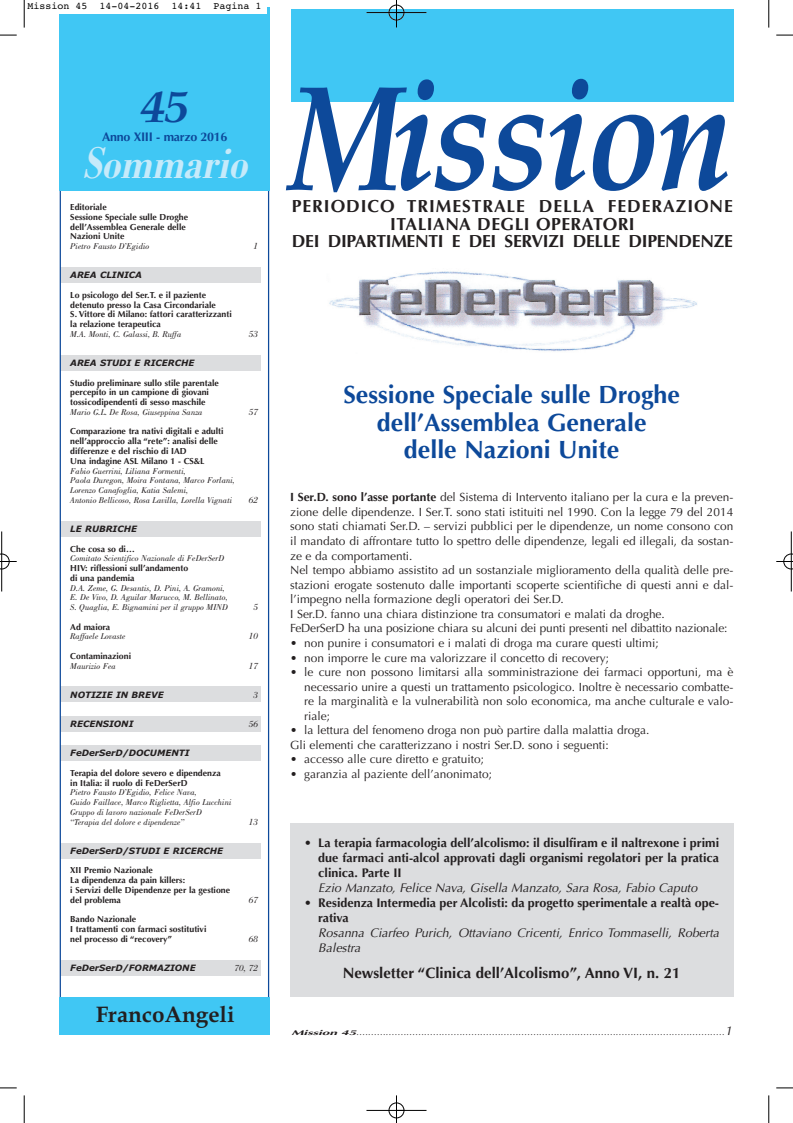
<style>
.page{position:relative;width:793px;height:1123px;background:#fff}
.page>*{position:absolute;margin:0;border:0;box-sizing:border-box;transform-origin:0 0}
.t1{font:italic 700 156.25px "Book Antiqua";letter-spacing:-.025em;color:#0d499a;scale:.85 1}
.t2{font:italic 700 condensed 47.5px "Bodoni";color:#c6eafa}
.t3{font:italic 700 45px "Book Antiqua";color:#0d499a;scale:1.1 1}
.t4{font:700 25px/27.5px "Optima";color:#0d499a;text-align:center}
.t5{font:700 22.5px "Book Antiqua";color:#231f20}
.t6{font:700 17.5px/17.5px "Optima";letter-spacing:.03em;color:#231f20;text-align:center}
.t7{font:700 15px "Optima";color:#231f20}
.t8{font:700 12.5px/15px "Optima";color:#231f20;text-align:justify}
.t9{font:italic 12.5px/15px "Optima";color:#231f20}
.t10{font:700 12.5px "Optima";letter-spacing:-.02em;color:#0d499a}
.t11{font:11.88px/14.5px "Optima";color:#231f20}
.t12{font:10px "Courier";color:#000}
.t13{font:italic 9.38px "Bodoni";color:#231f20}
.t14{font:700 8.75px/9.8px "Optima";color:#231f20}
.t15{font:italic 8.75px/9.8px "Bodoni";color:#231f20}
.t16{font:8.75px "Optima";color:#231f20}
.t17{font:italic 700 8.75px "Verdana";color:#231f20}
.s1{font-size:150px}
.s2{font-weight:700}
.s3{font-weight:700;font-style:italic;font-size:6.88px}
.s4{font-style:italic;font-size:12.5px}
</style>
<div class="page">
<div style="left:60px;top:745px;width:200px;height:16px;background:#dcdddf"></div>
<div style="left:60px;top:842px;width:200px;height:16px;background:#dcdddf"></div>
<div style="left:60px;top:960px;width:200px;height:15px;background:#dcdddf"></div>
<div style="left:60px;top:355px;width:200px;height:16px;background:#dcdddf"></div>
<div style="left:60px;top:267px;width:200px;height:16px;background:#dcdddf"></div>
<div style="left:291px;top:9px;width:442px;height:93px;background:#40c7f4"></div>
<img style="left:329px;top:271px;width:368px;height:81px">
<div style="left:60px;top:521px;width:200px;height:15px;background:#dcdddf"></div>
<div style="left:60px;top:716px;width:200px;height:16px;background:#dcdddf"></div>
<div style="left:60px;top:686px;width:200px;height:16px;background:#dcdddf"></div>
<div style="left:60px;top:8px;width:210px;height:183px;background:#40c7f4"></div>
<div style="left:290px;top:823px;width:443px;height:173px;background:#dcdddf"></div>
<div style="left:60px;top:996px;width:210px;height:38px;background:#40c7f4"></div>
<div style="left:22px;top:0;width:245px;height:14px;background:#fff"></div>
<svg style="left:24px;top:0;width:1px;height:28px"></svg>
<svg style="left:0;top:35px;width:17px;height:1px"></svg>
<svg style="left:768px;top:0;width:1px;height:28px"></svg>
<svg style="left:776px;top:35px;width:16px;height:1px"></svg>
<svg style="left:24px;top:1095px;width:1px;height:27px"></svg>
<svg style="left:0;top:1087px;width:17px;height:1px"></svg>
<svg style="left:768px;top:1095px;width:1px;height:27px"></svg>
<svg style="left:776px;top:1087px;width:16px;height:1px"></svg>
<div style="left:388px;top:5px;width:16px;height:15px;border:1px solid #fff;border-radius:50%"></div>
<div style="left:388px;top:1102px;width:16px;height:16px;border:1px solid #fff;border-radius:50%"></div>
<hr style="left:366px;top:12px;width:60px;height:1px;background:#000">
<hr style="left:366px;top:1110px;width:60px;height:1px;background:#000">
<hr style="left:1px;top:531px;width:1px;height:60px;background:#000">
<hr style="left:791px;top:531px;width:1px;height:60px;background:#000">
<svg style="left:396px;top:0;width:1px;height:28px"></svg>
<svg style="left:396px;top:1095px;width:1px;height:27px"></svg>
<div style="left:389px;top:5px;width:15px;height:15px;border:1px solid #000;border-radius:50%"></div>
<div style="left:389px;top:1102px;width:15px;height:16px;border:1px solid #000;border-radius:50%"></div>
<svg style="left:0;top:553px;width:17px;height:16px"></svg>
<svg style="left:776px;top:553px;width:16px;height:16px"></svg>
<p class="t12" style="left:28px;top:2px;width:236px">Mission 45 14-04-2016 14:41 Pagina 1</p>
<h3 class="t3" style="left:141px;top:89px;width:46px">45</h3>
<h2 class="t2" style="left:83px;top:147px;width:174px">Sommario</h2>
<p class="t10" style="left:102px;top:132px;width:127px">Anno XIII - marzo 2016</p>
<p class="t14" style="left:70px;top:203px;width:119px">Editoriale<br>Sessione Speciale sulle Droghe dell’Assemblea Generale delle<br>Nazioni Unite</p>
<p class="t15" style="left:70px;top:242px;width:81px">Pietro Fausto D’Egidio</p>
<p class="t13" style="left:253px;top:243px;width:6px">1</p>
<p class="t17" style="left:70px;top:272px;width:73px">AREA CLINICA</p>
<p class="t14" style="left:70px;top:291px;width:163px">Lo psicologo del Ser.T. e il paziente detenuto presso la Casa Circondariale<br>S. Vittore di Milano: fattori caratterizzanti la relazione terapeutica</p>
<p class="t15" style="left:70px;top:330px;width:113px">M.A. Monti, C. Galassi, B. Ruffa</p>
<p class="t13" style="left:249px;top:330px;width:11px">53</p>
<p class="t17" style="left:70px;top:359px;width:125px">AREA STUDI E RICERCHE</p>
<p class="t14" style="left:70px;top:379px;width:150px">Studio preliminare sullo stile parentale percepito in un campione di giovani tossicodipendenti di sesso maschile</p>
<p class="t15" style="left:70px;top:408px;width:134px">Mario G.L. De Rosa, Giuseppina Sanza</p>
<p class="t13" style="left:249px;top:408px;width:11px">57</p>
<p class="t14" style="left:70px;top:427px;width:155px">Comparazione tra nativi digitali e adulti nell’approccio alla “rete”: analisi delle differenze e del rischio di IAD<br>Una indagine ASL Milano 1 - CS&amp;L</p>
<p class="t15" style="left:70px;top:466px;width:166px">Fabio Guerrini, Liliana Formenti,<br>Paola Duregon, Moira Fontana, Marco Forlani, Lorenzo Canafoglia, Katia Salemi,<br>Antonio Bellicoso, Rosa Lavilla, Lorella Vignati</p>
<p class="t13" style="left:249px;top:496px;width:11px">62</p>
<p class="t17" style="left:70px;top:525px;width:68px">LE RUBRICHE</p>
<p class="t14" style="left:70px;top:544px;width:66px">Che cosa so di…</p>
<p class="t15" style="left:70px;top:554px;width:155px">Comitato Scientifico Nazionale di FeDerSerD</p>
<p class="t14" style="left:70px;top:564px;width:119px">HIV: riflessioni sull’andamento di una pandemia</p>
<p class="t15" style="left:70px;top:583px;width:159px">D.A. Zeme, G. Desantis, D. Pini, A. Gramoni,<br>E. De Vivo, D. Aguilar Marucco, M. Bellinato,<br>S. Quaglia, E. Bignamini per il gruppo MIND</p>
<p class="t13" style="left:253px;top:603px;width:6px">5</p>
<p class="t14" style="left:70px;top:622px;width:41px">Ad maiora</p>
<p class="t15" style="left:70px;top:632px;width:57px">Raffaele Lovaste</p>
<p class="t13" style="left:249px;top:633px;width:11px">10</p>
<p class="t14" style="left:70px;top:652px;width:62px">Contaminazioni</p>
<p class="t15" style="left:70px;top:661px;width:47px">Maurizio Fea</p>
<p class="t13" style="left:249px;top:662px;width:11px">17</p>
<p class="t17" style="left:70px;top:691px;width:95px">NOTIZIE IN BREVE</p>
<p class="t13" style="left:253px;top:691px;width:6px">3</p>
<p class="t17" style="left:70px;top:720px;width:65px">RECENSIONI</p>
<p class="t13" style="left:249px;top:720px;width:11px">56</p>
<p class="t17" style="left:70px;top:749px;width:121px">FeDerSerD/DOCUMENTI</p>
<p class="t14" style="left:70px;top:769px;width:152px">Terapia del dolore severo e dipendenza in Italia: il ruolo di FeDerSerD</p>
<p class="t15" style="left:70px;top:788px;width:163px">Pietro Fausto D’Egidio, Felice Nava,<br>Guido Faillace, Marco Riglietta, Alfio Lucchini Gruppo di lavoro nazionale FeDerSerD “Terapia del dolore e dipendenze”</p>
<p class="t13" style="left:249px;top:818px;width:11px">13</p>
<p class="t17" style="left:70px;top:847px;width:154px">FeDerSerD/STUDI E RICERCHE</p>
<p class="t14" style="left:70px;top:866px;width:161px">XII Premio Nazionale<br>La dipendenza da pain killers:<br>i Servizi delle Dipendenze per la gestione del problema</p>
<p class="t14" style="left:70px;top:915px;width:138px">Bando Nazionale<br>I trattamenti con farmaci sostitutivi nel processo di “recovery”</p>
<p class="t13" style="left:249px;top:896px;width:11px">67</p>
<p class="t13" style="left:249px;top:935px;width:11px">68</p>
<p class="t17" style="left:70px;top:964px;width:127px">FeDerSerD/FORMAZIONE</p>
<p class="t13" style="left:234px;top:964px;width:25px">70, 72</p>
<h3 class="t5" style="left:96px;top:1005px;width:140px">FrancoAngeli</h3>
<h1 class="t1" style="left:290px;top:75px;width:520px"><span class="s1">M</span>ission</h1>
<h3 class="t6" style="left:292px;top:199px;width:442px">PERIODICO TRIMESTRALE DELLA FEDERAZIONE<br>ITALIANA DEGLI OPERATORI<br>DEI DIPARTIMENTI E DEI SERVIZI DELLE DIPENDENZE</h3>
<h3 class="t4" style="left:343px;top:383px;width:338px">Sessione Speciale sulle Droghe dell’Assemblea Generale<br>delle Nazioni Unite</h3>
<p class="t11" style="left:290px;top:491px;width:444px"><span class="s2">I Ser.D. sono l’asse portante</span> del Sistema di Intervento italiano per la cura e la preven&shy;zione delle dipendenze. I Ser.T. sono stati istituiti nel 1990. Con la legge 79 del 2014 sono stati chiamati Ser.D. – servizi pubblici per le dipendenze, un nome consono con il mandato di affrontare tutto lo spettro delle dipendenze, legali ed illegali, da sostan&shy;ze e da comportamenti.<br>Nel tempo abbiamo assistito ad un sostanziale miglioramento della qualità delle pre&shy;stazioni erogate sostenuto dalle importanti scoperte scientifiche di questi anni e dal&shy;l’impegno nella formazione degli operatori dei Ser.D.<br>I Ser.D. fanno una chiara distinzione tra consumatori e malati da droghe.<br>FeDerSerD ha una posizione chiara su alcuni dei punti presenti nel dibattito nazionale:</p>
<p class="t11" style="left:290px;top:637px;width:370px">• non punire i consumatori e i malati di droga ma curare questi ultimi;</p>
<p class="t11" style="left:290px;top:651px;width:320px">• non imporre le cure ma valorizzare il concetto di recovery;</p>
<p class="t11" style="left:304px;top:666px;width:430px;text-align:justify;text-indent:-14px">• le cure non possono limitarsi alla somministrazione dei farmaci opportuni, ma è necessario unire a questi un trattamento psicologico. Inoltre è necessario combatte&shy;re la marginalità e la vulnerabilità non solo economica, ma anche culturale e valo&shy;riale;</p>
<p class="t11" style="left:290px;top:724px;width:361px">• la lettura del fenomeno droga non può partire dalla malattia droga.<br>Gli elementi che caratterizzano i nostri Ser.D. sono i seguenti:</p>
<p class="t11" style="left:290px;top:753px;width:195px">• accesso alle cure diretto e gratuito;</p>
<p class="t11" style="left:290px;top:768px;width:203px">• garanzia al paziente dell’anonimato;</p>
<p class="t8" style="left:318px;top:836px;width:402px;text-indent:-14px">• La terapia farmacologia dell’alcolismo: il disulfiram e il naltrexone i primi due farmaci anti-alcol approvati dagli organismi regolatori per la pratica clinica. Parte II</p>
<p class="t9" style="left:318px;top:881px;width:383px">Ezio Manzato, Felice Nava, Gisella Manzato, Sara Rosa, Fabio Caputo</p>
<p class="t8" style="left:318px;top:896px;width:402px;text-indent:-14px">• Residenza Intermedia per Alcolisti: da progetto sperimentale a realtà ope&shy;rativa</p>
<p class="t9" style="left:318px;top:926px;width:405px">Rosanna Ciarfeo Purich, Ottaviano Cricenti, Enrico Tommaselli, Roberta<br>Balestra</p>
<p class="t7" style="left:342px;top:966px;width:339px">Newsletter “Clinica dell’Alcolismo”, Anno VI, n. 21</p>
<p class="t16" style="left:291px;top:1028px;width:444px"><span class="s3">Mission 45</span>.............................................................................................................................<span class="s4">1</span></p>
</div>
